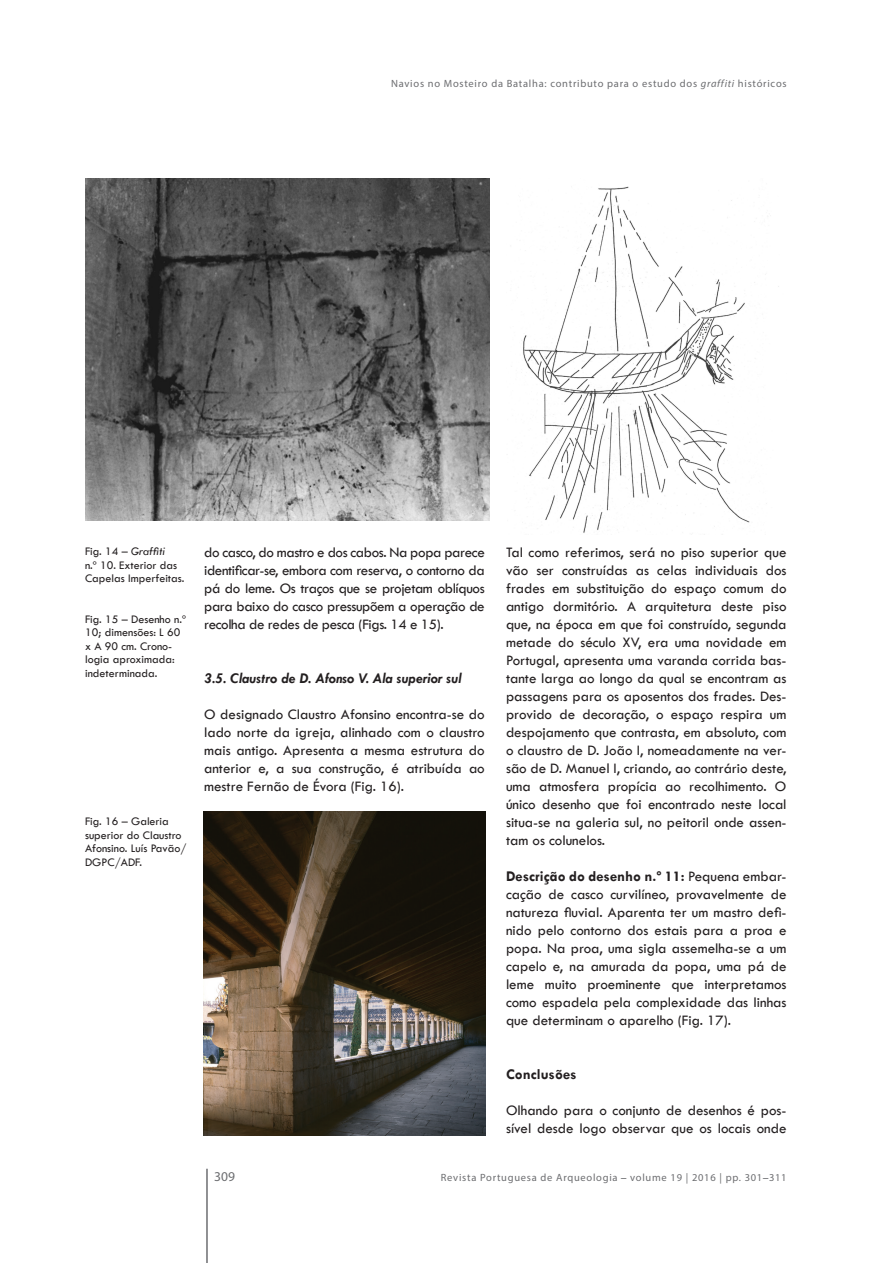
<style>
.page{position:relative;width:893px;height:1263px;background:#fff}
.page>*{position:absolute;margin:0;border:0;box-sizing:border-box;transform-origin:0 0}
.t1{font:15px/18px "Tw Cen";color:#231f20;text-align:justify}
.t2{font:italic 700 15px "Tw Cen";color:#231f20}
.t3{font:700 15px "Tw Cen";color:#231f20}
.t4{font:13.5px "Myriad Pro";color:#6c6d70}
.t5{font:12px/13.5px "Tw Cen";color:#231f20}
.t6{font:10.5px "Myriad Pro";letter-spacing:.07em;color:#6c6d70}
.s1{font-style:italic}
.s2{font-weight:700}
.s3{font-family:"Tw Cen"}
</style>
<div class="page">
<hr style="left:206px;top:1169px;width:2px;height:94px;background:#6c6d70">
<img style="left:85px;top:179px;width:404px;height:342px">
<img style="left:521px;top:186px;width:258px;height:347px">
<img style="left:204px;top:811px;width:281px;height:324px">
<p class="t6" style="left:391px;top:77px;width:397px">Navios no Mosteiro da Batalha: contributo para o estudo dos <span class="s1">graffiti</span> históricos</p>
<p class="t5" style="left:85px;top:545px;width:101px">Fig. 14 – <span class="s1">Graffiti<br></span>n.º 10. Exterior das<br>Capelas Imperfeitas.</p>
<p class="t5" style="left:85px;top:612px;width:102px">Fig. 15 – Desenho n.º<br>10; dimensões: L 60 x A 90 cm. Crono&shy;logia aproximada: indeterminada.</p>
<p class="t5" style="left:85px;top:815px;width:103px">Fig. 16 – Galeria superior do Claustro<br>Afonsino. Luís Pavão/<br>DGPC/ADF.</p>
<p class="t1" style="left:204px;top:543px;width:282px">do casco, do mastro e dos cabos. Na popa parece identificar-se, embora com reserva, o contorno da pá do leme. Os traços que se projetam oblíquos para baixo do casco pressupõem a operação de recolha de redes de pesca (Figs. 14 e 15).</p>
<p class="t2" style="left:204px;top:669px;width:259px">3.5. Claustro de D. Afonso V. Ala superior sul</p>
<p class="t1" style="left:204px;top:705px;width:282px">O designado Claustro Afonsino encontra-se do lado norte da igreja, alinhado com o claustro mais antigo. Apresenta a mesma estrutura do anterior e, a sua construção, é atribuída ao mestre Fernão de Évora (Fig. 16).</p>
<p class="t1" style="left:506px;top:543px;width:282px">Tal como referimos, será no piso superior que vão ser construídas as celas individuais dos frades em substituição do espaço comum do antigo dormitório. A arquitetura deste piso que, na época em que foi construído, segunda metade do século XV, era uma novidade em Portugal, apresenta uma varanda corrida bas&shy;tante larga ao longo da qual se encontram as passagens para os aposentos dos frades. Des&shy;provido de decoração, o espaço respira um despojamento que contrasta, em absoluto, com o claustro de D. João I, nomeadamente na ver&shy;são de D. Manuel I, criando, ao contrário deste, uma atmosfera propícia ao recolhimento. O único desenho que foi encontrado neste local situa-se na galeria sul, no peitoril onde assen&shy;tam os colunelos.</p>
<p class="t1" style="left:506px;top:867px;width:282px"><span class="s2">Descrição do desenho n.º 11:</span> Pequena embar&shy;cação de casco curvilíneo, provavelmente de natureza fluvial. Aparenta ter um mastro defi&shy;nido pelo contorno dos estais para a proa e popa. Na proa, uma sigla assemelha-se a um capelo e, na amurada da popa, uma pá de leme muito proeminente que interpretamos como espadela pela complexidade das linhas que determinam o aparelho (Fig. 17).</p>
<p class="t3" style="left:506px;top:1065px;width:72px">Conclusões</p>
<p class="t1" style="left:506px;top:1101px;width:282px">Olhando para o conjunto de desenhos é pos&shy;sível desde logo observar que os locais onde</p>
<p class="t4" style="left:214px;top:1168px;width:22px">309</p>
<p class="t6" style="left:441px;top:1171px;width:347px">Revista Portuguesa de Arqueologia <span class="s3">–</span> volume 19 | 2016 | pp. 301<span class="s3">–</span>311</p>
</div>
